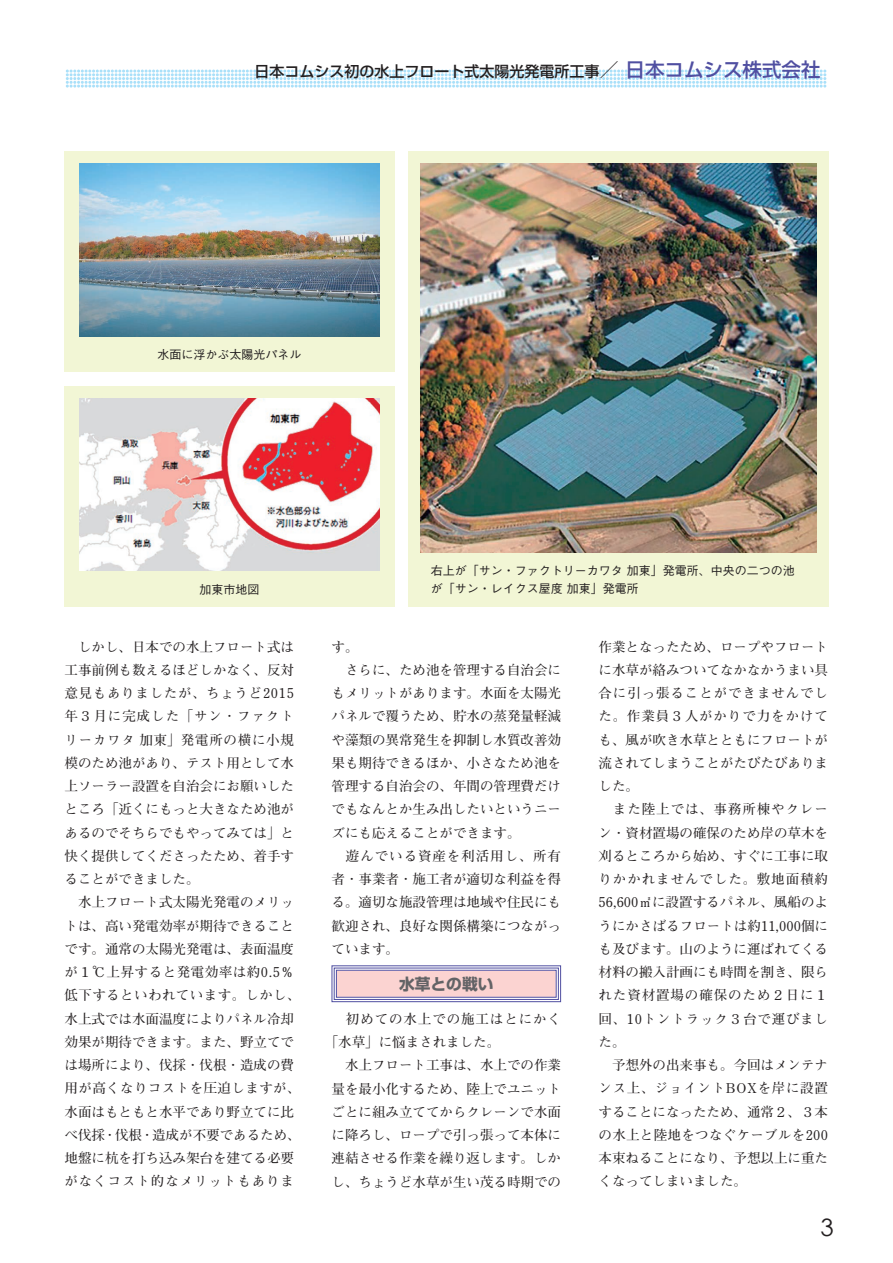
<style>
.page{position:relative;width:893px;height:1263px;background:#fff}
.page>*{position:absolute;margin:0;border:0;box-sizing:border-box;transform-origin:0 0}
.t1{font:24px "Century Gothic";color:#231f20}
.t2{font:700 15.75px "Shin Go Pr 5";color:#636366}
.t3{font:500 15px "Shin Go Pr 5";color:#231f20}
.t4{font:700 13.5px/23.2px "Futo Min A101 Pr 5";color:#231f20}
.t5{font:700 13.5px "Futo Min A101 Pr 5";letter-spacing:.065em;color:#231f20}
.t6{font:500 12px/18px "Gothic BBB Pr 5";color:#231f20}
.s1{font-size:19.5px}
.s2{font-size:19.5px;color:#504fa1}
</style>
<div class="page">
<svg style="left:66px;top:70px;width:760px;height:18px"></svg>
<svg style="left:331px;top:965px;width:230px;height:37px;background:#ecccd2"></svg>
<div style="left:334px;top:967px;width:225px;height:33px;border:1px solid #504fa1"></div>
<div style="left:336px;top:970px;width:221px;height:28px;border:1px solid #504fa1"></div>
<div style="left:64px;top:152px;width:330px;height:220px;background:#f2f6d5"></div>
<img style="left:80px;top:164px;width:300px;height:172px">
<div style="left:64px;top:387px;width:330px;height:220px;background:#f2f6d5"></div>
<img style="left:80px;top:398px;width:300px;height:173px">
<div style="left:408px;top:152px;width:420px;height:455px;background:#f2f6d5"></div>
<img style="left:420px;top:164px;width:396px;height:388px">
<p class="t3" style="left:255px;top:59px;width:567px">日本コムシス初の水上フロート式太陽光発電所工事<span class="s1">／</span><span class="s2">日本コムシス株式会社</span></p>
<p class="t6" style="left:158px;top:344px;width:145px">水面に浮かぶ太陽光パネル</p>
<p class="t6" style="left:200px;top:579px;width:61px">加東市地図</p>
<p class="t6" style="left:431px;top:560px;width:365px">右上が「サン・ファクトリーカワタ 加東」発電所、中央の二つの池が「サン・レイクス屋度 加東」発電所</p>
<p class="t4" style="left:65px;top:634px;width:238px">　しかし、日本での水上フロート式は工事前例も数えるほどしかなく、反対意見もありましたが、ちょうど2015年３月に完成した「サン・ファクトリーカワタ 加東」発電所の横に小規模のため池があり、テスト用として水上ソーラー設置を自治会にお願いしたところ「近くにもっと大きなため池があるのでそちらでもやってみては」と快く提供してくださったため、着手することができました。<br>　水上フロート式太陽光発電のメリットは、高い発電効率が期待できることです。通常の太陽光発電は、表面温度が１℃上昇すると発電効率は約0.5％低下するといわれています。しかし、水上式では水面温度によりパネル冷却効果が期待できます。また、野立てでは場所により、伐採・伐根・造成の費用が高くなりコストを圧迫しますが、水面はもともと水平であり野立てに比べ伐採・伐根・造成が不要であるため、地盤に杭を打ち込み架台を建てる必要がなくコスト的なメリットもありま</p>
<p class="t4" style="left:332px;top:634px;width:231px">す。<br>　さらに、ため池を管理する自治会にもメリットがあります。水面を太陽光パネルで覆うため、貯水の蒸発量軽減や藻類の異常発生を抑制し水質改善効果も期待できるほか、小さなため池を管理する自治会の、年間の管理費だけでもなんとか生み出したいというニーズにも応えることができます。<br>　遊んでいる資産を利活用し、所有者・事業者・施工者が適切な利益を得る。適切な施設管理は地域や住民にも歓迎され、良好な関係構築につながっています。</p>
<p class="t2" style="left:399px;top:971px;width:96px">水草との戦い</p>
<p class="t5" style="left:332px;top:1008px;width:231px">　初めての水上での施工はとにかく</p>
<p class="t4" style="left:325px;top:1029px;width:177px">「水草」に悩まされました。</p>
<p class="t4" style="left:332px;top:1052px;width:231px">　水上フロート工事は、水上での作業</p>
<p class="t4" style="left:332px;top:1076px;width:231px">量を最小化するため、陸上でユニット</p>
<p class="t4" style="left:332px;top:1099px;width:231px">ごとに組み立ててからクレーンで水面</p>
<p class="t4" style="left:332px;top:1122px;width:231px">に降ろし、ロープで引っ張って本体に</p>
<p class="t4" style="left:332px;top:1145px;width:231px">連結させる作業を繰り返します。しか</p>
<p class="t4" style="left:332px;top:1169px;width:231px">し、ちょうど水草が生い茂る時期での</p>
<p class="t4" style="left:599px;top:634px;width:231px">作業となったため、ロープやフロートに水草が絡みついてなかなかうまい具合に引っ張ることができませんでした。作業員３人がかりで力をかけても、風が吹き水草とともにフロートが流されてしまうことがたびたびありました。<br>　また陸上では、事務所棟やクレーン・資材置場の確保のため岸の草木を刈るところから始め、すぐに工事に取りかかれませんでした。敷地面積約<br>56,600㎡に設置するパネル、風船のようにかさばるフロートは約11,000個にも及びます。山のように運ばれてくる材料の搬入計画にも時間を割き、限られた資材置場の確保のため２日に１回、10トントラック３台で運びました。<br>　予想外の出来事も。今回はメンテナンス上、ジョイントBOXを岸に設置することになったため、通常２、３本の水上と陸地をつなぐケーブルを200本束ねることになり、予想以上に重たくなってしまいました。</p>
<h1 class="t1" style="left:820px;top:1210px;width:15px">3</h1>
</div>
